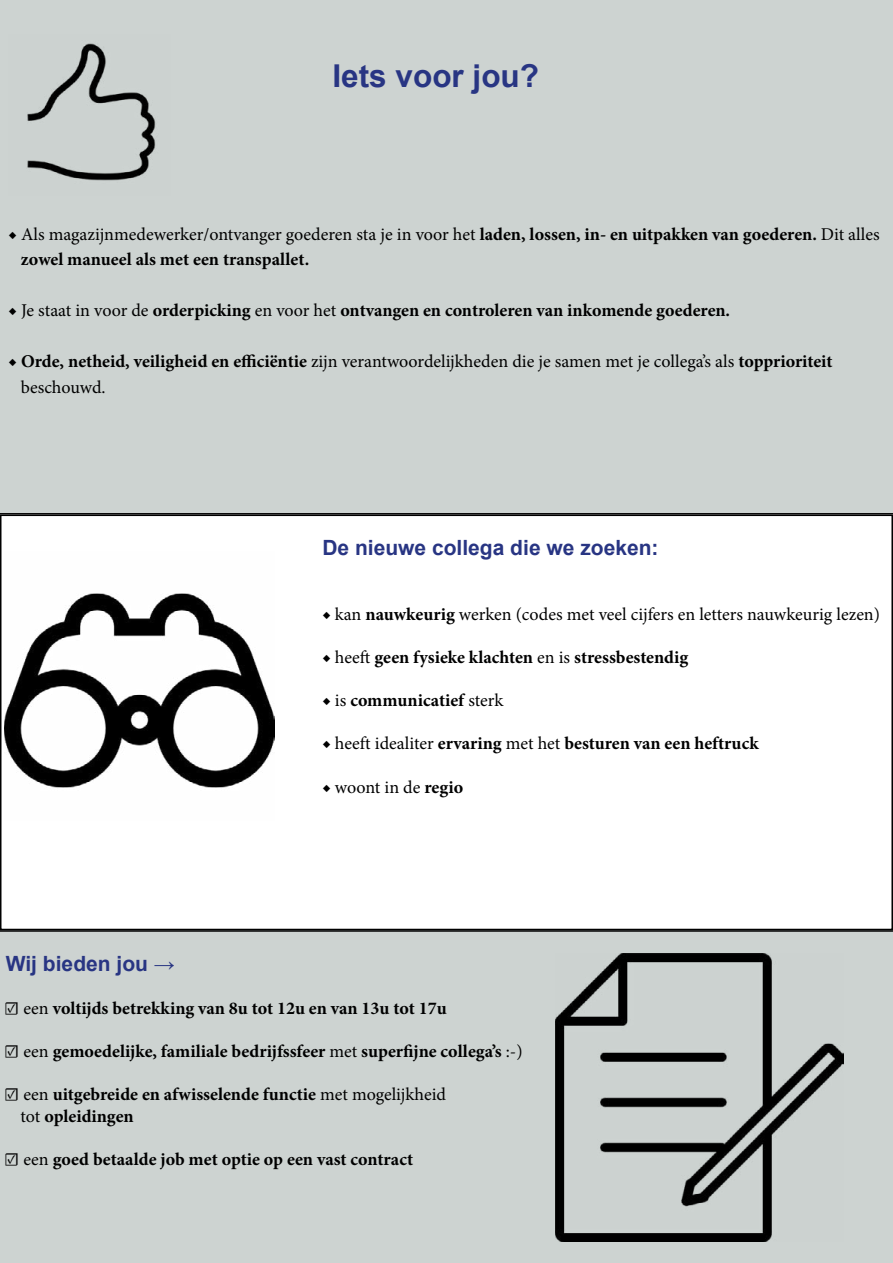
<style>
.page{position:relative;width:893px;height:1263px;background:#fff}
.page>*{position:absolute;margin:0;border:0;box-sizing:border-box;transform-origin:0 0}
.t1{font:700 31.5px "Arial";color:#283583}
.t2{font:700 21px "Arial";color:#283583}
.t3{font:700 18px/25.5px "Minion Pro";color:#000}
.t4{font:18px/25.5px "Minion Pro";color:#000}
.s1{font-weight:400}
.s2{font-weight:700}
</style>
<div class="page">
<div style="left:0;top:930px;width:893px;height:333px;background:#cdd3d1"></div>
<div style="left:0;top:0;width:893px;height:514px;background:#cdd3d1"></div>
<div style="left:0;top:514px;width:893px;height:416px;border:2px solid #000"></div>
<img style="left:5px;top:593px;width:269px;height:195px">
<img style="left:555px;top:954px;width:288px;height:288px">
<img style="left:9px;top:34px;width:161px;height:162px">
<h1 class="t1" style="left:333px;top:54px;width:208px">Iets voor jou?</h1>
<p class="t3" style="left:21px;top:221px;width:860px;text-indent:-12px"><span class="s1">◆ Als magazijnmedewerker/ontvanger goederen sta je in voor het</span> laden, lossen, in- en uitpakken van goederen. <span class="s1">Dit alles </span>zowel manueel als met een transpallet.</p>
<p class="t3" style="left:9px;top:297px;width:723px"><span class="s1">◆ Je staat in voor de</span> orderpicking <span class="s1">en voor het</span> ontvangen en controleren van inkomende goederen.</p>
<p class="t4" style="left:21px;top:349px;width:813px;text-indent:-12px">◆ <span class="s2">Orde, netheid, veiligheid en efficiëntie</span> zijn verantwoordelijkheden die je samen met je collega’s als <span class="s2">topprioriteit </span>beschouwd.</p>
<p class="t2" style="left:322px;top:533px;width:338px">De nieuwe collega die we zoeken:</p>
<p class="t4" style="left:322px;top:601px;width:559px">◆ kan <span class="s2">nauwkeurig</span> werken (codes met veel cijfers en letters nauwkeurig lezen)</p>
<p class="t3" style="left:322px;top:644px;width:367px"><span class="s1">◆ heeft</span> geen fysieke klachten <span class="s1">en is</span> stressbestendig</p>
<p class="t3" style="left:322px;top:687px;width:183px"><span class="s1">◆ is</span> communicatief <span class="s1">sterk</span></p>
<p class="t3" style="left:322px;top:731px;width:438px"><span class="s1">◆ heeft idealiter</span> ervaring <span class="s1">met het</span> besturen van een heftruck</p>
<p class="t4" style="left:322px;top:774px;width:142px">◆ woont in de <span class="s2">regio</span></p>
<p class="t2" style="left:6px;top:948px;width:171px">Wij bieden jou →</p>
<p class="t3" style="left:4px;top:995px;width:444px"><span class="s1">☑ een</span> voltijds betrekking van 8u tot 12u en van 13u tot 17u</p>
<p class="t3" style="left:4px;top:1038px;width:520px"><span class="s1">☑ een</span> gemoedelijke, familiale bedrijfssfeer <span class="s1">met</span> superfijne collega’s <span class="s1">:-)</span></p>
<p class="t3" style="left:20px;top:1083px;width:427px;line-height:21.6px;text-indent:-16px"><span class="s1">☑ een</span> uitgebreide en afwisselende functie <span class="s1">met mogelijkheid tot</span> opleidingen</p>
<p class="t3" style="left:4px;top:1146px;width:411px"><span class="s1">☑ een</span> goed betaalde job met optie op een vast contract</p>
</div>
